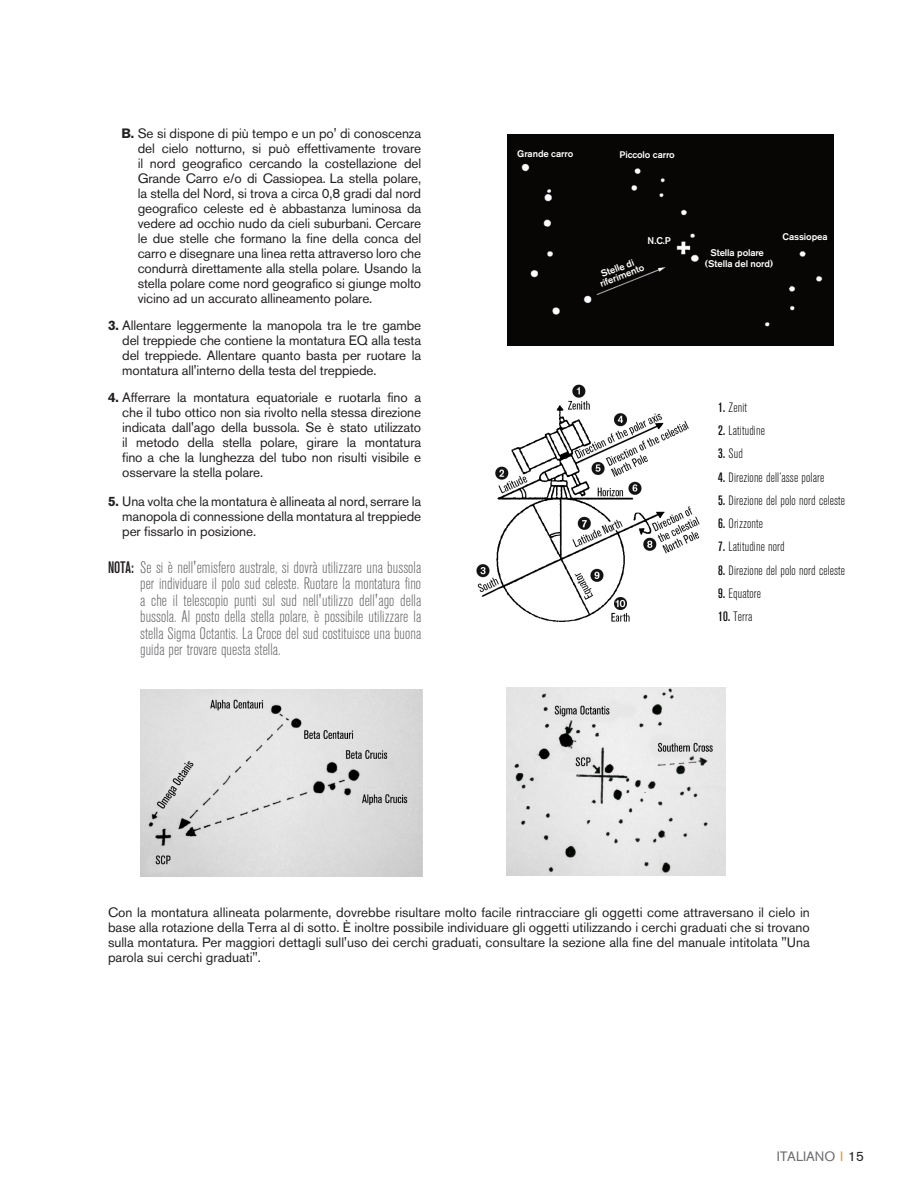
<style>
.page{position:relative;width:918px;height:1188px;background:#fff}
.page>*{position:absolute;margin:0;border:0;box-sizing:border-box;transform-origin:0 0}
.Note___Hints_Body{font:300 condensed 16.5px/16.5px "Akzidenz Grotesk BE";letter-spacing:.005em;color:#636366;text-align:justify}
.Note___Hints_Body-2{font:13.5px/15px "Akzidenz Grotesk BE";letter-spacing:-.01em;color:#231f20;text-align:justify}
.Call_outs{font:300 condensed 13.5px "Akzidenz Grotesk BE";letter-spacing:.01em;color:#040503}
.t1{font:13.5px "Akzidenz Grotesk BE";color:#6c6d70}
.t2{font:500 9.75px "Akzidenz Grotesk BE";color:#fff}
.t3{font:500 9.6px/8.6px "Akzidenz Grotesk BE";letter-spacing:-.01em;color:#fff;text-align:center}
.s1{font-family:"Berthold Akzidenz Grotesk BE";font-weight:700}
.s2{font-weight:500;color:#231f20}
.s3{font-weight:500}
.s4{color:#f68e21}
.s5{color:#231f20}
</style>
<div class="page">
<div style="left:507px;top:135px;width:327px;height:210px;background:#070604"></div>
<img style="left:506px;top:688px;width:219px;height:188px">
<img style="left:140px;top:689px;width:283px;height:187px">
<img style="left:476px;top:384px;width:224px;height:238px">
<p class="Note___Hints_Body-2" style="left:138px;top:126px;width:285px;text-indent:-16px"><span class="s1">B.</span> Se si dispone di più tempo e un po' di conoscenza del cielo notturno, si può effettivamente trovare il nord geografico cercando la costellazione del Grande Carro e/o di Cassiopea. La stella polare, la stella del Nord, si trova a circa 0,8 gradi dal nord geografico celeste ed è abbastanza luminosa da vedere ad occhio nudo da cieli suburbani. Cercare le due stelle che formano la fine della conca del carro e disegnare una linea retta attraverso loro che condurrà direttamente alla stella polare. Usando la stella polare come nord geografico si giunge molto vicino ad un accurato allineamento polare.</p>
<p class="Note___Hints_Body-2" style="left:122px;top:318px;width:300px;text-indent:-14px"><span class="s1">3.</span> Allentare leggermente la manopola tra le tre gambe del treppiede che contiene la montatura EQ alla testa del treppiede. Allentare quanto basta per ruotare la montatura all'interno della testa del treppiede.</p>
<p class="Note___Hints_Body-2" style="left:122px;top:390px;width:301px;text-indent:-14px"><span class="s1">4.</span> Afferrare la montatura equatoriale e ruotarla fino a che il tubo ottico non sia rivolto nella stessa direzione indicata dall'ago della bussola. Se è stato utilizzato il metodo della stella polare, girare la montatura fino a che la lunghezza del tubo non risulti visibile e osservare la stella polare.</p>
<p class="Note___Hints_Body-2" style="left:122px;top:493px;width:300px;text-indent:-14px"><span class="s1">5.</span> Una volta che la montatura è allineata al nord, serrare la manopola di connessione della montatura al treppiede per fissarlo in posizione.</p>
<p class="Note___Hints_Body" style="left:140px;top:559px;width:283px;text-indent:-32px"><span class="s2">NOTA:</span> Se si è nell'emisfero australe, si dovrà utilizzare una bussola per individuare il polo sud celeste. Ruotare la montatura fino a che il telescopio punti sul sud nell'utilizzo dell'ago della bussola. Al posto della stella polare, è possibile utilizzare la stella Sigma Octantis. La Croce del sud costituisce una buona guida per trovare questa stella.</p>
<p class="t3" style="left:517px;top:150px;width:58px">Grande carro</p>
<p class="t3" style="left:619px;top:150px;width:57px">Piccolo carro</p>
<p class="t2" style="left:648px;top:235px;width:25px">N.C.P</p>
<p class="t3" style="left:596px;top:272px;width:48px;rotate:-21deg">Stelle di riferimento</p>
<p class="t3" style="left:705px;top:247px;width:70px;line-height:10.9px">Stella polare (Stella del nord)</p>
<p class="t3" style="left:783px;top:232px;width:47px">Cassiopea</p>
<p class="Call_outs" style="left:718px;top:400px;width:30px"><span class="s3">1.</span> Zenit</p>
<p class="Call_outs" style="left:718px;top:423px;width:48px"><span class="s3">2.</span> Latitudine</p>
<p class="Call_outs" style="left:718px;top:446px;width:26px"><span class="s3">3.</span> Sud</p>
<p class="Call_outs" style="left:718px;top:470px;width:107px"><span class="s3">4.</span> Direzione dell’asse polare</p>
<p class="Call_outs" style="left:718px;top:493px;width:128px"><span class="s3">5.</span> Direzione del polo nord celeste</p>
<p class="Call_outs" style="left:718px;top:516px;width:46px"><span class="s3">6.</span> Orizzonte</p>
<p class="Call_outs" style="left:718px;top:539px;width:68px"><span class="s3">7.</span> Latitudine nord</p>
<p class="Call_outs" style="left:718px;top:563px;width:128px"><span class="s3">8.</span> Direzione del polo nord celeste</p>
<p class="Call_outs" style="left:718px;top:586px;width:44px"><span class="s3">9.</span> Equatore</p>
<p class="Call_outs" style="left:718px;top:609px;width:35px"><span class="s3">10.</span> Terra</p>
<p class="Note___Hints_Body-2" style="left:108px;top:905px;width:704px">Con la montatura allineata polarmente, dovrebbe risultare molto facile rintracciare gli oggetti come attraversano il cielo in base alla rotazione della Terra al di sotto. È inoltre possibile individuare gli oggetti utilizzando i cerchi graduati che si trovano sulla montatura. Per maggiori dettagli sull'uso dei cerchi graduati, consultare la sezione alla fine del manuale intitolata "Una parola sui cerchi graduati".</p>
<p class="t1" style="left:777px;top:1148px;width:89px">ITALIANO <span class="s4">I</span> <span class="s5">15</span></p>
</div>
